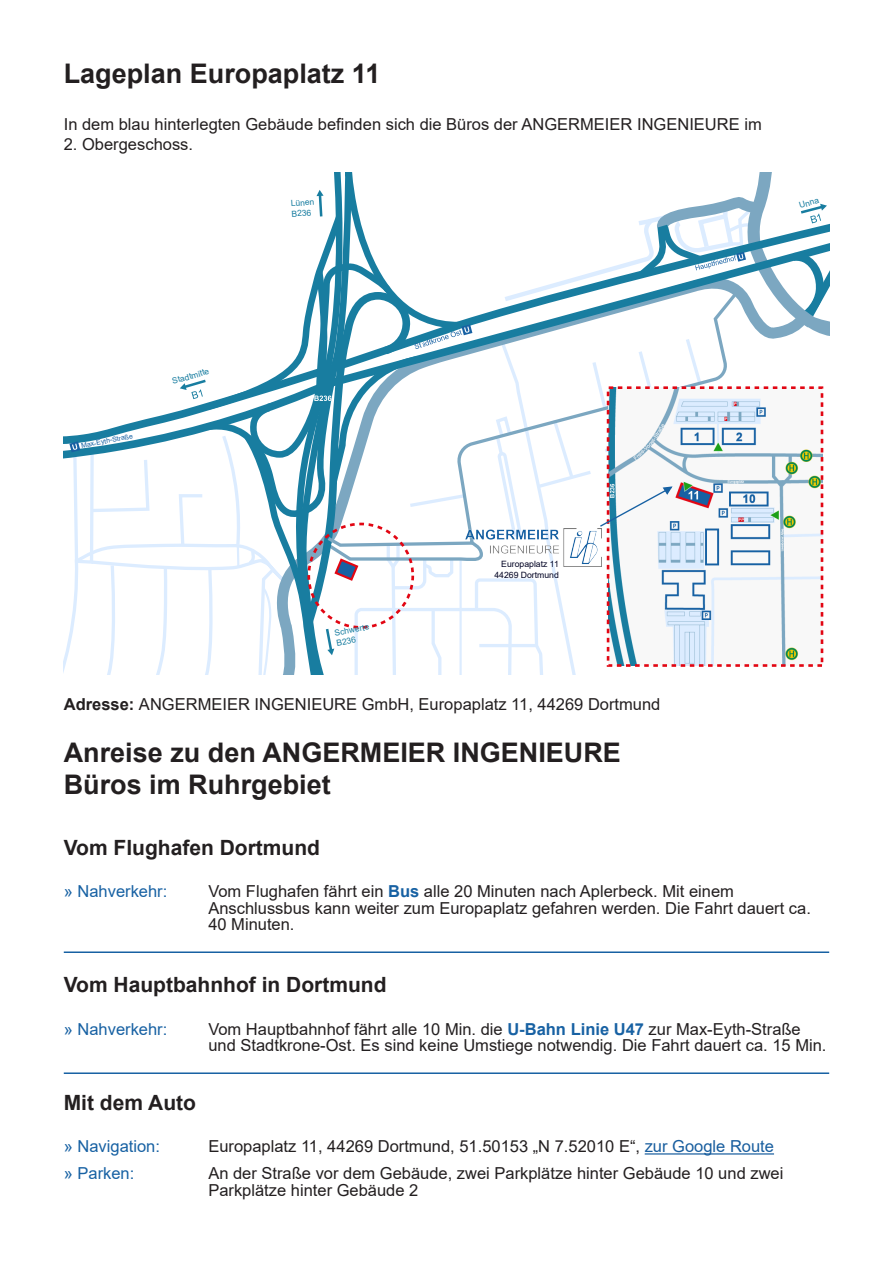
<style>
.page{position:relative;width:893px;height:1263px;background:#fff}
.page>*{position:absolute;margin:0;border:0;box-sizing:border-box;transform-origin:0 0}
.t1{font:700 27px/32.4px "Arial";color:#231f20}
.t2{font:700 21px "Arial";color:#231f20}
.t3{font:16.5px/16.5px "Arial";color:#231f20}
.t4{font:16.5px "Arial";color:#1761a3}
.t5{font:8.7px/10.4px "Arial";color:#000222;text-align:right}
.t6{font:8.4px/10.2px "Arial";color:#187da0}
.t7{font:6.9px "Arial";color:#1761a3}
.s1{font-weight:700}
.s2{font-weight:700;color:#1761a3}
.s3{color:#175d9e}
</style>
<div class="page">
<hr style="left:64px;top:951px;width:765px;height:2px;background:#1761a3">
<hr style="left:64px;top:1072px;width:765px;height:2px;background:#1761a3">
<hr style="left:645px;top:1153px;width:129px;height:1px;background:#175d9e">
<svg style="left:64px;top:173px;width:765px;height:501px"></svg>
<p class="t1" style="left:64px;top:58px;width:318px">Lageplan Europaplatz 11</p>
<p class="t3" style="left:64px;top:116px;width:699px">In dem blau hinterlegten Gebäude befinden sich die Büros der ANGERMEIER INGENIEURE im</p>
<p class="t3" style="left:64px;top:136px;width:131px">2. Obergeschoss.</p>
<p class="t7" style="left:80px;top:441px;width:54px;rotate:-11deg">Max-Eyth-Straße</p>
<p class="t6" style="left:171px;top:376px;width:40px;rotate:-16deg">Stadtmitte</p>
<p class="t6" style="left:291px;top:198px;width:25px;rotate:-4deg">Lünen<br>B236</p>
<p class="t6" style="left:798px;top:200px;width:22px;rotate:-16deg">Unna</p>
<p class="t6" style="left:334px;top:628px;width:37px;rotate:-11deg">Schwerte<br>B236</p>
<p class="t5" style="left:494px;top:559px;width:66px">Europaplatz 11<br>44269 Dortmund</p>
<p class="t3" style="left:64px;top:696px;width:598px"><span class="s1">Adresse:</span> ANGERMEIER INGENIEURE GmbH, Europaplatz 11, 44269 Dortmund</p>
<p class="t1" style="left:64px;top:737px;width:559px">Anreise zu den ANGERMEIER INGENIEURE<br>Büros im Ruhrgebiet</p>
<p class="t2" style="left:64px;top:833px;width:258px">Vom Flughafen Dortmund</p>
<p class="t4" style="left:64px;top:880px;width:105px">» Nahverkehr:</p>
<p class="t3" style="left:208px;top:883px;width:604px">Vom Flughafen fährt ein <span class="s2">Bus</span> alle 20 Minuten nach Aplerbeck. Mit einem<br>Anschlussbus kann weiter zum Europaplatz gefahren werden. Die Fahrt dauert ca.<br>40 Minuten.</p>
<p class="t2" style="left:64px;top:970px;width:324px">Vom Hauptbahnhof in Dortmund</p>
<p class="t4" style="left:64px;top:1017px;width:105px">» Nahverkehr:</p>
<p class="t3" style="left:208px;top:1020px;width:620px">Vom Hauptbahnhof fährt alle 10 Min. die <span class="s2">U-Bahn Linie U47</span> zur Max-Eyth-Straße und Stadtkrone-Ost. Es sind keine Umstiege notwendig. Die Fahrt dauert ca. 15 Min.</p>
<p class="t2" style="left:64px;top:1087px;width:134px">Mit dem Auto</p>
<p class="t4" style="left:64px;top:1135px;width:98px">» Navigation:</p>
<p class="t3" style="left:208px;top:1138px;width:567px">Europaplatz 11, 44269 Dortmund, 51.50153 „N 7.52010 E“, <span class="s3">zur Google Route</span></p>
<p class="t4" style="left:64px;top:1162px;width:72px">» Parken:</p>
<p class="t3" style="left:208px;top:1165px;width:577px">An der Straße vor dem Gebäude, zwei Parkplätze hinter Gebäude 10 und zwei<br>Parkplätze hinter Gebäude 2</p>
</div>
